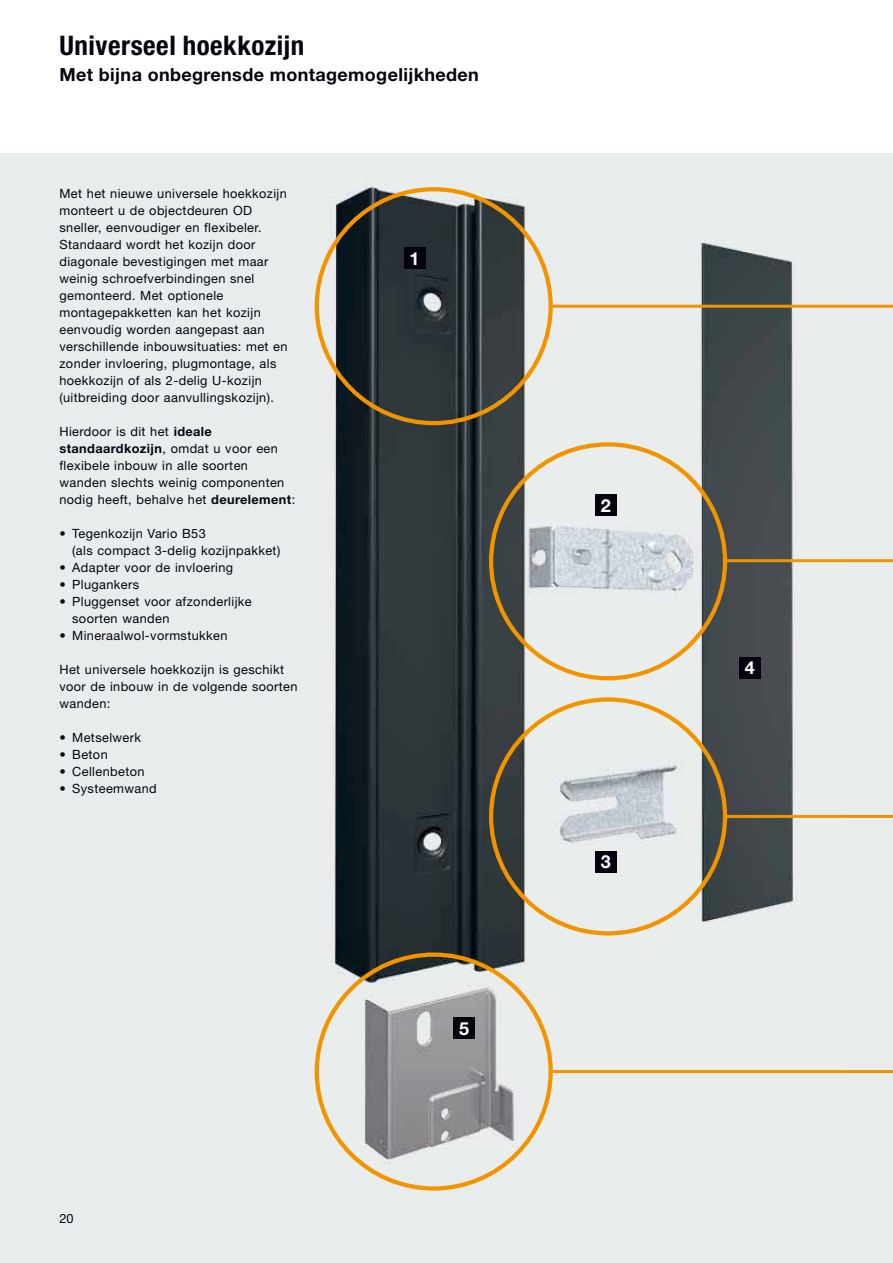
<style>
.page{position:relative;width:893px;height:1263px;background:#fff}
.page>*{position:absolute;margin:0;border:0;box-sizing:border-box;transform-origin:0 0}
.t1{font:700 condensed 27px "Hoermann Helvetica Neue";letter-spacing:.02em;color:#05030f}
.t2{font:700 18px "Hoermann Helvetica Neue";letter-spacing:.02em;color:#05030f}
.t3{font:700 18px "Hoermann Helvetica Neue";color:#fff}
.t4{font:12.75px/17px "Hoermann Helvetica Neue Rm";letter-spacing:.03em;color:#05030f}
.t5{font:700 12.75px "Hoermann Helvetica Neue";letter-spacing:.03em;color:#05030f}
.s1{font-family:"Hoermann Helvetica Neue";font-weight:700}
.s2{font-family:"Hoermann Helvetica Neue Rm";font-weight:400}
</style>
<div class="page">
<div style="left:0;top:153px;width:893px;height:1110px;background:#e9eced"></div>
<img style="left:314px;top:186px;width:533px;height:985px">
<hr style="left:553px;top:305px;width:340px;height:3px;background:#f29400">
<hr style="left:726px;top:815px;width:167px;height:3px;background:#f29400">
<hr style="left:726px;top:559px;width:167px;height:3px;background:#f29400">
<hr style="left:553px;top:1070px;width:340px;height:3px;background:#f29400">
<div style="left:739px;top:657px;width:21px;height:21px;background:#05030f"></div>
<div style="left:595px;top:851px;width:21px;height:22px;background:#05030f"></div>
<div style="left:595px;top:495px;width:21px;height:21px;background:#05030f"></div>
<div style="left:404px;top:248px;width:21px;height:21px;background:#05030f"></div>
<div style="left:453px;top:1018px;width:22px;height:21px;background:#05030f"></div>
<h1 class="t1" style="left:59px;top:36px;width:246px">Universeel hoekkozijn</h1>
<h2 class="t2" style="left:59px;top:68px;width:421px">Met bijna onbegrensde montagemogelijkheden</h2>
<p class="t4" style="left:59px;top:186px;width:230px">Met het nieuwe universele hoekkozijn monteert u de objectdeuren OD sneller, eenvoudiger en flexibeler.<br>Standaard wordt het kozijn door diagonale bevestigingen met maar weinig schroefverbindingen snel gemonteerd. Met optionele montagepakketten kan het kozijn eenvoudig worden aangepast aan verschillende inbouwsituaties: met en zonder invloering, plugmontage, als hoekkozijn of als 2-delig U-kozijn (uitbreiding door aanvullingskozijn).</p>
<p class="t4" style="left:59px;top:424px;width:154px">Hierdoor is dit het <span class="s1">ideale</span></p>
<p class="t5" style="left:59px;top:444px;width:220px">standaardkozijn<span class="s2">, omdat u voor een</span></p>
<p class="t4" style="left:59px;top:458px;width:237px">flexibele inbouw in alle soorten wanden slechts weinig componenten nodig heeft, behalve het <span class="s1">deurelement</span>:</p>
<p class="t4" style="left:72px;top:526px;width:210px;text-indent:-13px">• Tegenkozijn Vario B53<br>(als compact 3-delig kozijnpakket)</p>
<p class="t4" style="left:59px;top:560px;width:175px">• Adapter voor de invloering</p>
<p class="t4" style="left:59px;top:577px;width:81px">• Plugankers</p>
<p class="t4" style="left:72px;top:594px;width:181px;text-indent:-13px">• Pluggenset voor afzonderlijke soorten wanden</p>
<p class="t4" style="left:59px;top:628px;width:170px">• Mineraalwol-vormstukken</p>
<p class="t4" style="left:59px;top:662px;width:240px">Het universele hoekkozijn is geschikt voor de inbouw in de volgende soorten wanden:</p>
<p class="t4" style="left:59px;top:730px;width:83px">• Metselwerk</p>
<p class="t4" style="left:59px;top:747px;width:50px">• Beton</p>
<p class="t4" style="left:59px;top:764px;width:87px">• Cellenbeton</p>
<p class="t4" style="left:59px;top:781px;width:99px">• Systeemwand</p>
<p class="t4" style="left:59px;top:1211px;width:16px">20</p>
<h2 class="t3" style="left:410px;top:252px;width:12px">1</h2>
<h2 class="t3" style="left:459px;top:1022px;width:12px">5</h2>
<h2 class="t3" style="left:601px;top:499px;width:12px">2</h2>
<h2 class="t3" style="left:601px;top:856px;width:12px">3</h2>
<h2 class="t3" style="left:745px;top:661px;width:12px">4</h2>
</div>
